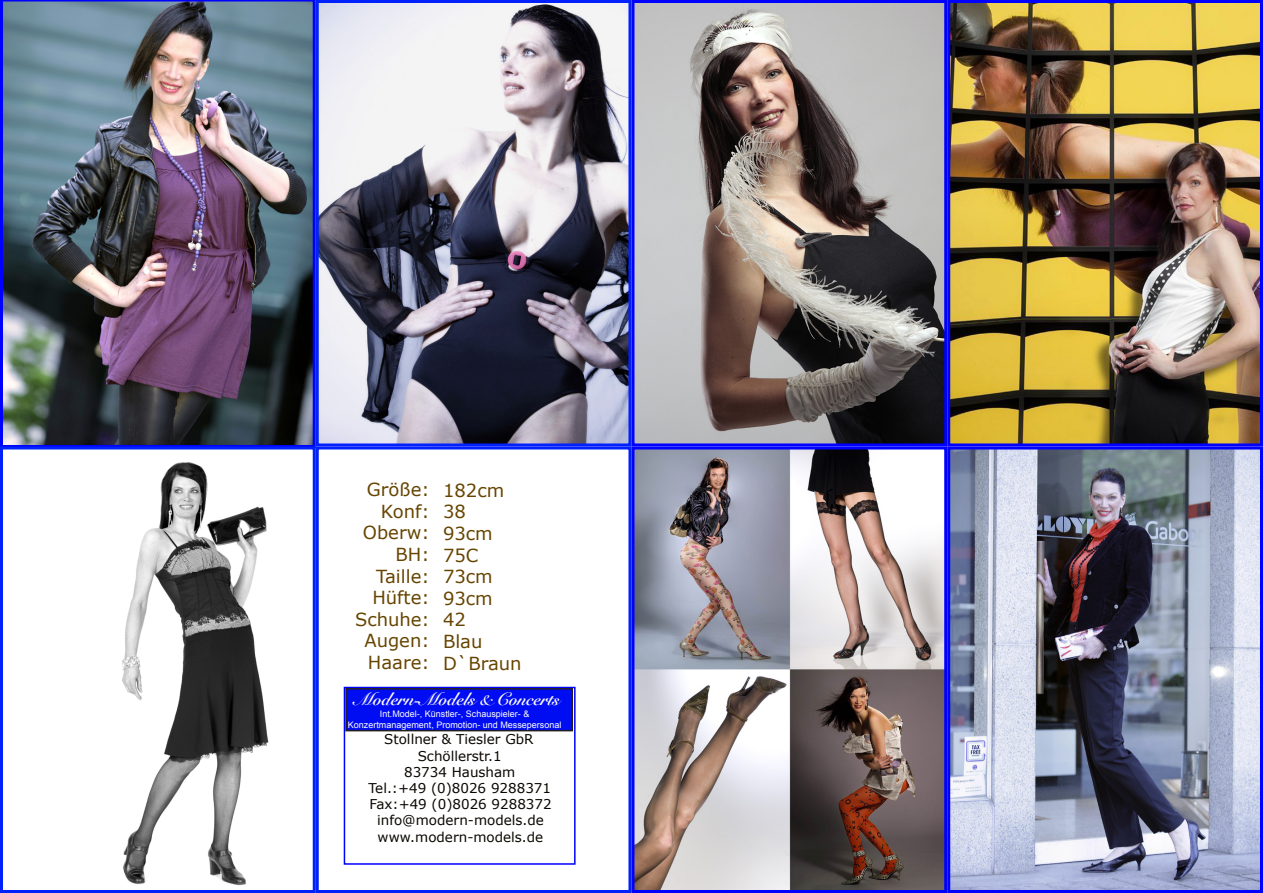
<style>
.page{position:relative;width:1263px;height:893px;background:#fff}
.page>*{position:absolute;margin:0;border:0;box-sizing:border-box;transform-origin:0 0}
.t1{font:18px "Verdana";color:#664500}
.t2{font:700 18px "Snell Roundhand";color:#fff}
.t3{font:13.5px "Verdana";color:#0a0700}
.t4{font:9px "Arial";color:#fff}
</style>
<div class="page">
<div style="left:316px;top:446px;width:315px;height:447px;border:3px solid #0020fc"></div>
<img style="left:0;top:0;width:316px;height:446px">
<img style="left:320px;top:4px;width:307px;height:438px">
<div style="left:316px;top:0;width:315px;height:446px;border:3px solid #0020fc"></div>
<img style="left:122px;top:462px;width:147px;height:424px">
<div style="left:0;top:446px;width:316px;height:447px;border:3px solid #0020fc"></div>
<img style="left:635px;top:4px;width:308px;height:438px">
<div style="left:631px;top:0;width:316px;height:446px;border:3px solid #00f"></div>
<img style="left:635px;top:450px;width:308px;height:439px">
<div style="left:631px;top:446px;width:316px;height:447px;border:3px solid #00f"></div>
<img style="left:951px;top:4px;width:308px;height:438px">
<div style="left:947px;top:0;width:316px;height:446px;border:3px solid #00f"></div>
<img style="left:951px;top:450px;width:308px;height:439px">
<div style="left:947px;top:446px;width:316px;height:447px;border:3px solid #00f"></div>
<div style="left:344px;top:687px;width:232px;height:178px;background:#fff;border:2px solid #00f"></div>
<div style="left:346px;top:689px;width:226px;height:42px;background:#000cf2"></div>
<div style="left:345px;top:688px;width:228px;height:43px;border:2px solid #231f20"></div>
<p class="t1" style="left:367px;top:478px;width:64px">Größe:</p>
<p class="t1" style="left:381px;top:500px;width:50px">Konf:</p>
<p class="t1" style="left:363px;top:521px;width:68px">Oberw:</p>
<p class="t1" style="left:396px;top:543px;width:36px">BH:</p>
<p class="t1" style="left:376px;top:565px;width:55px">Taille:</p>
<p class="t1" style="left:372px;top:586px;width:59px">Hüfte:</p>
<p class="t1" style="left:355px;top:608px;width:76px">Schuhe:</p>
<p class="t1" style="left:364px;top:629px;width:67px">Augen:</p>
<p class="t1" style="left:368px;top:651px;width:63px">Haare:</p>
<p class="t1" style="left:443px;top:479px;width:63px">182cm</p>
<p class="t1" style="left:443px;top:500px;width:24px">38</p>
<p class="t1" style="left:443px;top:522px;width:51px">93cm</p>
<p class="t1" style="left:443px;top:543px;width:37px">75C</p>
<p class="t1" style="left:443px;top:565px;width:51px">73cm</p>
<p class="t1" style="left:443px;top:587px;width:51px">93cm</p>
<p class="t1" style="left:443px;top:608px;width:24px">42</p>
<p class="t1" style="left:443px;top:630px;width:41px">Blau</p>
<p class="t1" style="left:443px;top:651px;width:80px">D`Braun</p>
<p class="t2" style="left:355px;top:688px;width:206px">Modern-Models &amp; Concerts</p>
<p class="t4" style="left:380px;top:708px;width:151px">Int.Model-, Künstler-, Schauspieler- &amp;</p>
<p class="t4" style="left:348px;top:719px;width:215px">Konzertmanagement, Promotion- und Messepersonal</p>
<p class="t3" style="left:384px;top:731px;width:151px">Stollner &amp; Tiesler GbR</p>
<p class="t3" style="left:418px;top:747px;width:85px">Schöllerstr.1</p>
<p class="t3" style="left:404px;top:763px;width:113px">83734 Hausham</p>
<p class="t3" style="left:368px;top:779px;width:184px">Tel.:+49 (0)8026 9288371</p>
<p class="t3" style="left:369px;top:796px;width:184px">Fax:+49 (0)8026 9288372</p>
<p class="t3" style="left:377px;top:812px;width:168px">info@modern-models.de</p>
<p class="t3" style="left:378px;top:828px;width:167px">www.modern-models.de</p>
</div>
